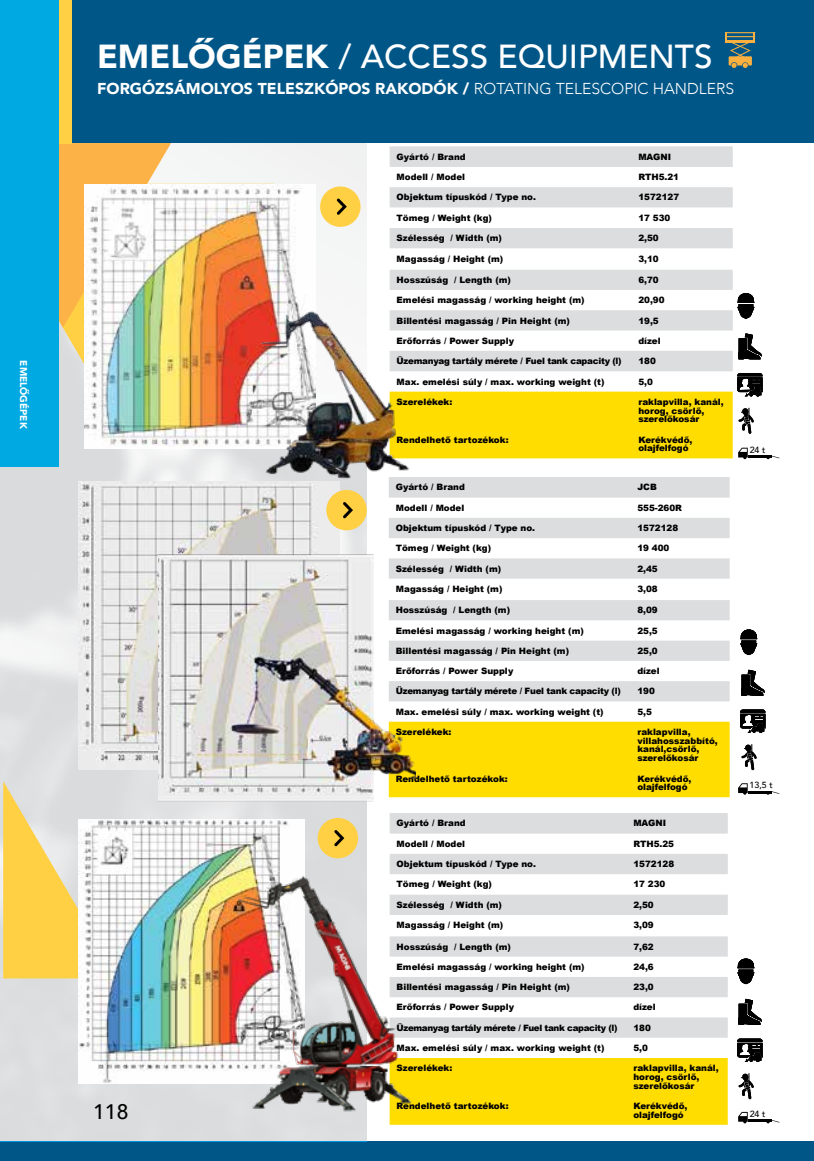
<style>
.page{position:relative;width:814px;height:1161px;background:#fff}
.page>*{position:absolute;margin:0;border:0;box-sizing:border-box;transform-origin:0 0}
.t1{font:500 33.25px "Avenir";color:#fff}
.t2{font:500 21px "Avenir";color:#000}
.t3{font:900 15.75px "Avenir";color:#fff}
.t4{font:900 9.8px "Avenir";color:#fff}
.t5{font:500 8.92px "Avenir";color:#000101}
.t6{font:900 8.75px/8.8px "Arial";color:#000}
.t7{font:900 8.75px "Arial";letter-spacing:-.03em;color:#000}
.t8{font:900 8.75px "Arial";letter-spacing:-.04em;color:#000}
.s1{font-weight:900}
.s2{font-weight:300}
</style>
<div class="page">
<div style="left:0;top:1141px;width:814px;height:20px;background:#005687"></div>
<div style="left:0;top:0;width:814px;height:143px;background:#005687"></div>
<img style="left:0;top:143px;width:366px;height:998px">
<div style="left:320px;top:186px;width:40px;height:41px;background:#ffd043;border-radius:50%"></div>
<svg style="left:337px;top:198px;width:10px;height:17px"></svg>
<div style="left:317px;top:818px;width:41px;height:40px;background:#ffd043;border-radius:50%"></div>
<svg style="left:334px;top:830px;width:10px;height:16px"></svg>
<svg style="left:59px;top:328px;width:25px;height:108px;background:#dedac7"></svg>
<svg style="left:59px;top:143px;width:112px;height:185px;background:#fbb751"></svg>
<svg style="left:3px;top:781px;width:116px;height:197px;background:#f2d680"></svg>
<svg style="left:389px;top:146px;width:343px;height:225px;fill:#dcddde"></svg>
<svg style="left:389px;top:813px;width:338px;height:225px;fill:#dcddde"></svg>
<div style="left:389px;top:1058px;width:338px;height:67px;background:#fd0"></div>
<svg style="left:737px;top:293px;width:17px;height:26px"></svg>
<svg style="left:737px;top:958px;width:17px;height:26px"></svg>
<svg style="left:738px;top:1073px;width:16px;height:26px"></svg>
<svg style="left:737px;top:1038px;width:25px;height:24px"></svg>
<svg style="left:738px;top:333px;width:23px;height:26px"></svg>
<svg style="left:738px;top:999px;width:23px;height:26px"></svg>
<img style="left:84px;top:184px;width:232px;height:264px">
<img style="left:79px;top:820px;width:225px;height:264px">
<svg style="left:410px;top:373px;width:369px;height:86px"></svg>
<svg style="left:738px;top:1112px;width:9px;height:11px"></svg>
<hr style="left:748px;top:1119px;width:23px;height:3px;background:#000">
<svg style="left:766px;top:1120px;width:13px;height:3px"></svg>
<svg style="left:389px;top:477px;width:340px;height:224px;fill:#dcddde"></svg>
<div style="left:415px;top:722px;width:314px;height:75px;background:#fd0"></div>
<svg style="left:740px;top:629px;width:17px;height:26px"></svg>
<svg style="left:741px;top:744px;width:15px;height:26px"></svg>
<svg style="left:740px;top:709px;width:25px;height:24px"></svg>
<svg style="left:741px;top:670px;width:23px;height:26px"></svg>
<svg style="left:738px;top:783px;width:9px;height:12px"></svg>
<hr style="left:748px;top:791px;width:23px;height:2px;background:#000">
<svg style="left:766px;top:791px;width:13px;height:4px"></svg>
<img style="left:78px;top:481px;width:262px;height:288px">
<img style="left:159px;top:544px;width:256px;height:257px">
<hr style="left:725px;top:32px;width:30px;height:1px;background:#fbb040">
<svg style="left:725px;top:33px;width:30px;height:35px"></svg>
<div style="left:59px;top:0;width:12px;height:143px;background:#ffd043"></div>
<div style="left:0;top:0;width:59px;height:466px;background:#00a9e2"></div>
<div style="left:326px;top:490px;width:41px;height:40px;background:#ffd043;border-radius:50%"></div>
<svg style="left:343px;top:502px;width:10px;height:16px"></svg>
<img style="left:256px;top:306px;width:154px;height:183px">
<img style="left:228px;top:867px;width:189px;height:252px">
<p class="t4" style="left:32px;top:360px;width:70px;rotate:90deg">EMELŐGÉPEK</p>
<h1 class="t1" style="left:97px;top:28px;width:617px"><span class="s1">EMELŐGÉPEK</span> / ACCESS EQUIPMENTS</h1>
<h3 class="t3" style="left:97px;top:75px;width:638px">FORGÓZSÁMOLYOS TELESZKÓPOS RAKODÓK / <span class="s2">ROTATING TELESCOPIC HANDLERS</span></h3>
<p class="t6" style="left:396px;top:152px;width:71px">Gyártó / Brand</p>
<p class="t6" style="left:638px;top:152px;width:34px">MAGNI</p>
<p class="t6" style="left:396px;top:172px;width:70px">Modell / Model</p>
<p class="t6" style="left:638px;top:172px;width:42px">RTH5.21</p>
<p class="t6" style="left:396px;top:193px;width:141px">Objektum típuskód / Type no.</p>
<p class="t6" style="left:638px;top:193px;width:42px">1572127</p>
<p class="t6" style="left:396px;top:213px;width:97px">Tömeg / Weight (kg)</p>
<p class="t6" style="left:638px;top:213px;width:34px">17 530</p>
<p class="t6" style="left:396px;top:233px;width:107px">Szélesség / Width (m)</p>
<p class="t6" style="left:638px;top:233px;width:22px">2,50</p>
<p class="t6" style="left:396px;top:254px;width:108px">Magasság / Height (m)</p>
<p class="t6" style="left:638px;top:254px;width:22px">3,10</p>
<p class="t6" style="left:396px;top:275px;width:116px">Hosszúság / Length (m)</p>
<p class="t6" style="left:638px;top:275px;width:22px">6,70</p>
<p class="t6" style="left:396px;top:295px;width:189px">Emelési magasság / working height (m)</p>
<p class="t6" style="left:638px;top:295px;width:28px">20,90</p>
<p class="t6" style="left:396px;top:316px;width:175px">Billentési magasság / Pin Height (m)</p>
<p class="t6" style="left:638px;top:316px;width:22px">19,5</p>
<p class="t6" style="left:396px;top:336px;width:119px">Erőforrás / Power Supply</p>
<p class="t6" style="left:638px;top:336px;width:24px">dízel</p>
<p class="t7" style="left:396px;top:355px;width:226px">Üzemanyag tartály mérete / Fuel tank capacity (l)</p>
<p class="t6" style="left:638px;top:356px;width:19px">180</p>
<p class="t6" style="left:396px;top:377px;width:209px">Max. emelési súly / max. working weight (t)</p>
<p class="t6" style="left:638px;top:377px;width:16px">5,0</p>
<p class="t6" style="left:396px;top:397px;width:57px">Szerelékek:</p>
<p class="t6" style="left:638px;top:397px;width:87px">raklapvilla, kanál, horog, csörlő, szerelőkosár</p>
<p class="t6" style="left:396px;top:435px;width:113px">Rendelhető tartozékok:</p>
<p class="t6" style="left:638px;top:435px;width:56px">Kerékvédő, olajfelfogó</p>
<p class="t5" style="left:749px;top:442px;width:17px">24 t</p>
<h2 class="t2" style="left:93px;top:1094px;width:37px">118</h2>
<p class="t6" style="left:396px;top:482px;width:71px">Gyártó / Brand</p>
<p class="t6" style="left:637px;top:482px;width:21px">JCB</p>
<p class="t6" style="left:396px;top:503px;width:70px">Modell / Model</p>
<p class="t6" style="left:637px;top:503px;width:46px">555-260R</p>
<p class="t6" style="left:396px;top:523px;width:141px">Objektum típuskód / Type no.</p>
<p class="t6" style="left:637px;top:523px;width:42px">1572128</p>
<p class="t6" style="left:396px;top:544px;width:97px">Tömeg / Weight (kg)</p>
<p class="t6" style="left:637px;top:544px;width:34px">19 400</p>
<p class="t6" style="left:396px;top:564px;width:107px">Szélesség / Width (m)</p>
<p class="t6" style="left:637px;top:564px;width:22px">2,45</p>
<p class="t6" style="left:396px;top:584px;width:108px">Magasság / Height (m)</p>
<p class="t6" style="left:637px;top:584px;width:22px">3,08</p>
<p class="t6" style="left:396px;top:605px;width:116px">Hosszúság / Length (m)</p>
<p class="t6" style="left:637px;top:605px;width:22px">8,09</p>
<p class="t6" style="left:396px;top:626px;width:189px">Emelési magasság / working height (m)</p>
<p class="t6" style="left:637px;top:626px;width:22px">25,5</p>
<p class="t6" style="left:396px;top:646px;width:175px">Billentési magasság / Pin Height (m)</p>
<p class="t6" style="left:637px;top:646px;width:22px">25,0</p>
<p class="t6" style="left:396px;top:666px;width:119px">Erőforrás / Power Supply</p>
<p class="t6" style="left:637px;top:666px;width:24px">dízel</p>
<p class="t7" style="left:396px;top:685px;width:226px">Üzemanyag tartály mérete / Fuel tank capacity (l)</p>
<p class="t6" style="left:637px;top:687px;width:19px">190</p>
<p class="t6" style="left:396px;top:707px;width:209px">Max. emelési súly / max. working weight (t)</p>
<p class="t6" style="left:637px;top:707px;width:16px">5,5</p>
<p class="t6" style="left:396px;top:727px;width:57px">Szerelékek:</p>
<p class="t6" style="left:637px;top:727px;width:82px">raklapvilla, villahosszabbító, kanál,csörlő, szerelőkosár</p>
<p class="t6" style="left:396px;top:774px;width:113px">Rendelhető tartozékok:</p>
<p class="t6" style="left:637px;top:774px;width:56px">Kerékvédő, olajfelfogó</p>
<p class="t5" style="left:749px;top:777px;width:25px">13,5 t</p>
<p class="t6" style="left:396px;top:818px;width:71px">Gyártó / Brand</p>
<p class="t6" style="left:633px;top:818px;width:34px">MAGNI</p>
<p class="t6" style="left:396px;top:839px;width:70px">Modell / Model</p>
<p class="t6" style="left:633px;top:839px;width:42px">RTH5.25</p>
<p class="t6" style="left:396px;top:859px;width:141px">Objektum típuskód / Type no.</p>
<p class="t6" style="left:633px;top:859px;width:42px">1572128</p>
<p class="t6" style="left:396px;top:879px;width:97px">Tömeg / Weight (kg)</p>
<p class="t6" style="left:633px;top:879px;width:34px">17 230</p>
<p class="t6" style="left:396px;top:900px;width:107px">Szélesség / Width (m)</p>
<p class="t6" style="left:633px;top:900px;width:22px">2,50</p>
<p class="t6" style="left:396px;top:920px;width:108px">Magasság / Height (m)</p>
<p class="t6" style="left:633px;top:920px;width:22px">3,09</p>
<p class="t6" style="left:396px;top:942px;width:116px">Hosszúság / Length (m)</p>
<p class="t6" style="left:633px;top:942px;width:22px">7,62</p>
<p class="t6" style="left:396px;top:962px;width:189px">Emelési magasság / working height (m)</p>
<p class="t6" style="left:633px;top:962px;width:22px">24,6</p>
<p class="t6" style="left:396px;top:982px;width:175px">Billentési magasság / Pin Height (m)</p>
<p class="t6" style="left:633px;top:982px;width:22px">23,0</p>
<p class="t6" style="left:396px;top:1003px;width:119px">Erőforrás / Power Supply</p>
<p class="t6" style="left:633px;top:1003px;width:24px">dízel</p>
<p class="t8" style="left:396px;top:1021px;width:222px">Üzemanyag tartály mérete / Fuel tank capacity (l)</p>
<p class="t6" style="left:633px;top:1023px;width:19px">180</p>
<p class="t6" style="left:396px;top:1043px;width:209px">Max. emelési súly / max. working weight (t)</p>
<p class="t6" style="left:633px;top:1043px;width:16px">5,0</p>
<p class="t6" style="left:396px;top:1063px;width:57px">Szerelékek:</p>
<p class="t6" style="left:633px;top:1063px;width:87px">raklapvilla, kanál, horog, csörlő, szerelőkosár</p>
<p class="t6" style="left:396px;top:1101px;width:113px">Rendelhető tartozékok:</p>
<p class="t6" style="left:633px;top:1101px;width:56px">Kerékvédő, olajfelfogó</p>
<p class="t5" style="left:749px;top:1106px;width:17px">24 t</p>
</div>
